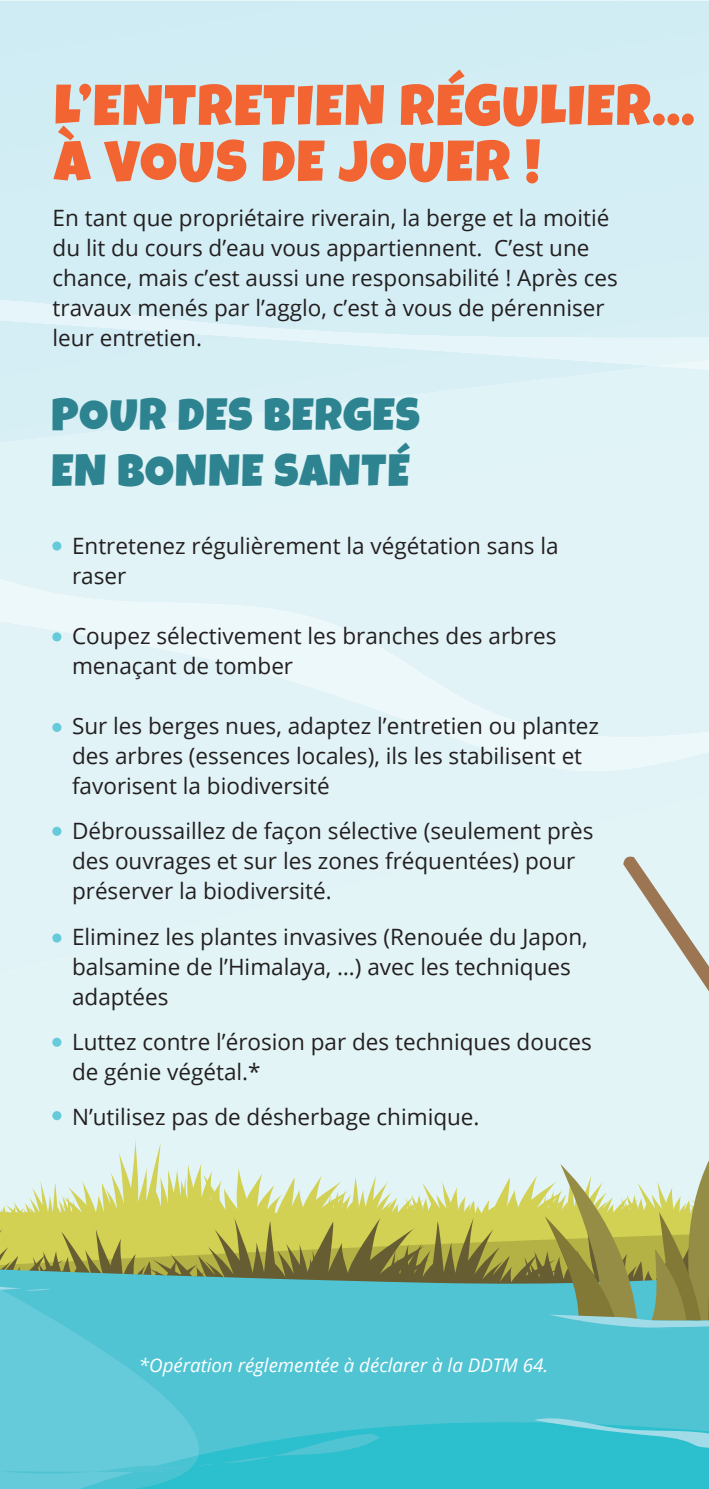
<style>
.page{position:relative;width:709px;height:1489px;background:#fff}
.page>*{position:absolute;margin:0;border:0;box-sizing:border-box;transform-origin:0 0}
.t1{font:57.5px/55.8px "Luckiest Guy";letter-spacing:.03em;color:#f26432}
.t2{font:45px/55.8px "Luckiest Guy";letter-spacing:.03em;color:#2d838f}
.t3{font:22.5px/30px "Open Sans";color:#231f20}
.t4{font:italic 18.75px "Open Sans";color:#fff}
</style>
<div class="page">
<img style="left:0;top:300px;width:709px;height:66px">
<div style="left:483px;top:1327px;width:226px;height:86px;background:#51c4d4"></div>
<svg style="left:0;top:1327px;width:483px;height:161px;background:#56c5d5"></svg>
<svg style="left:1px;top:1413px;width:708px;height:75px;background:#43c3d1"></svg>
<svg style="left:0;top:853px;width:709px;height:474px;background:#cce1d1"></svg>
<div style="left:52px;top:541px;width:9px;height:9px;background:#65cad9;border-radius:50%"></div>
<div style="left:52px;top:632px;width:9px;height:9px;background:#65cad9;border-radius:50%"></div>
<div style="left:52px;top:723px;width:9px;height:9px;background:#65cad9;border-radius:50%"></div>
<div style="left:52px;top:826px;width:9px;height:9px;background:#65cad9;border-radius:50%"></div>
<div style="left:52px;top:933px;width:9px;height:9px;background:#65cad9;border-radius:50%"></div>
<div style="left:52px;top:1037px;width:9px;height:9px;background:#65cad9;border-radius:50%"></div>
<div style="left:52px;top:1111px;width:9px;height:9px;background:#65cad9;border-radius:50%"></div>
<h1 class="t1" style="left:54px;top:79px;width:641px">L’ENTRETIEN RÉGULIER...<br>À VOUS DE JOUER !</h1>
<p class="t3" style="left:53px;top:202px;width:566px">En tant que propriétaire riverain, la berge et la moitié du lit du cours d’eau vous appartiennent. C’est une chance, mais c’est aussi une responsabilité ! Après ces travaux menés par l’agglo, c’est à vous de pérenniser leur entretien.</p>
<h2 class="t2" style="left:51px;top:388px;width:370px">POUR DES BERGES<br>EN BONNE SANTÉ</h2>
<p class="t3" style="left:72px;top:530px;width:488px">Entretenez régulièrement la végétation sans la raser</p>
<p class="t3" style="left:72px;top:620px;width:486px">Coupez sélectivement les branches des arbres menaçant de tomber</p>
<p class="t3" style="left:72px;top:710px;width:528px">Sur les berges nues, adaptez l’entretien ou plantez des arbres (essences locales), ils les stabilisent et favorisent la biodiversité</p>
<p class="t3" style="left:72px;top:815px;width:523px">Débroussaillez de façon sélective (seulement près des ouvrages et sur les zones fréquentées) pour préserver la biodiversité.</p>
<p class="t3" style="left:72px;top:920px;width:517px">Eliminez les plantes invasives (Renouée du Japon, balsamine de l’Himalaya, …) avec les techniques adaptées</p>
<p class="t3" style="left:72px;top:1025px;width:521px">Luttez contre l’érosion par des techniques douces de génie végétal.*</p>
<p class="t3" style="left:72px;top:1100px;width:409px">N’utilisez pas de désherbage chimique.</p>
<p class="t4" style="left:139px;top:1352px;width:411px">*Opération réglementée à déclarer à la DDTM 64.</p>
</div>
